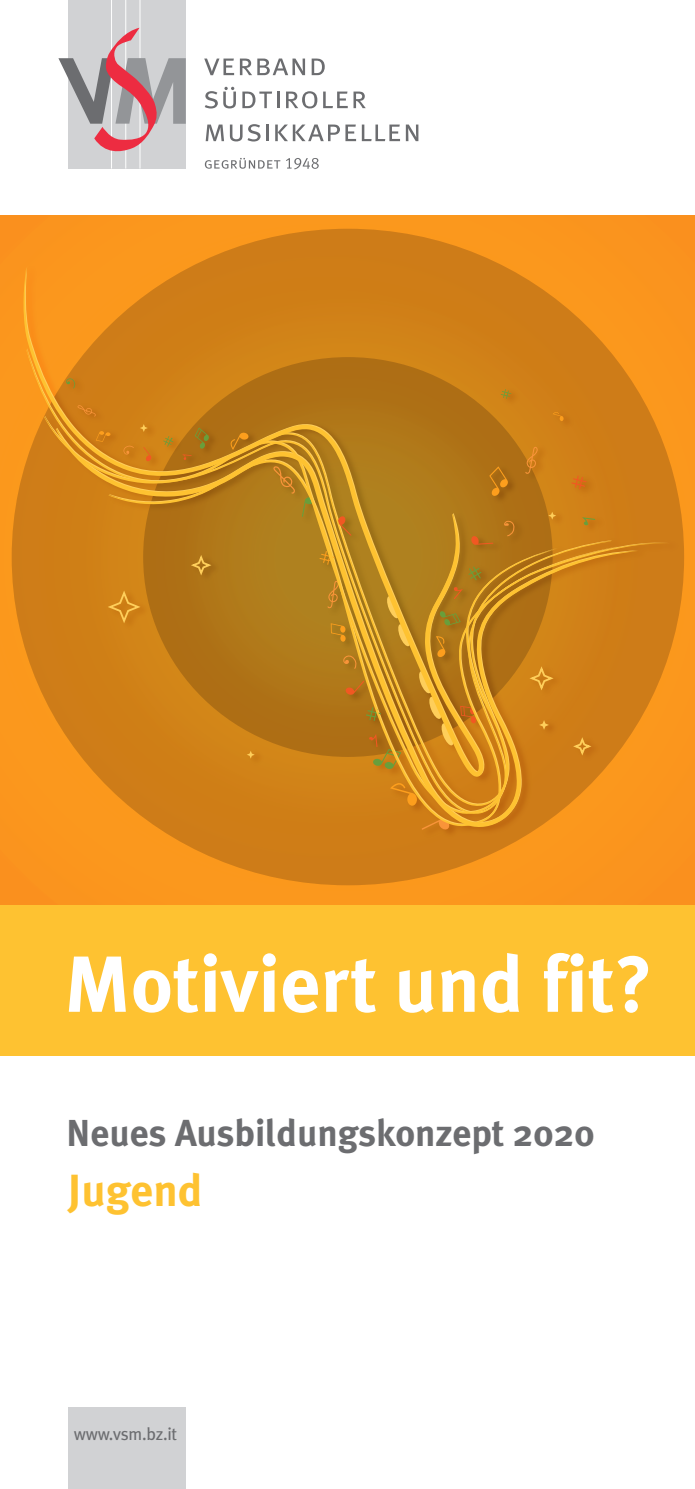
<style>
.page{position:relative;width:695px;height:1489px;background:#fff}
.page>*{position:absolute;margin:0;border:0;box-sizing:border-box;transform-origin:0 0}
.t1{font:700 79.5px "Meta Plus";color:#fff}
.t2{font:700 45px "Meta Plus";color:#fec231}
.t3{font:700 37.5px "Meta Plus";color:#6c6d70}
.t4{font:17.5px "Meta Plus";letter-spacing:-.015em;color:#6c6d70}
</style>
<div class="page">
<div style="left:69px;top:0;width:117px;height:168px;background:#d1d2d4"></div>
<hr style="left:139px;top:0;width:1px;height:168px;background:#fff">
<hr style="left:125px;top:0;width:1px;height:168px;background:#fff">
<hr style="left:111px;top:0;width:1px;height:168px;background:#fff">
<svg style="left:58px;top:28px;width:128px;height:126px"></svg>
<svg style="left:204px;top:59px;width:30px;height:16px"></svg>
<svg style="left:240px;top:58px;width:65px;height:17px"></svg>
<svg style="left:311px;top:59px;width:14px;height:16px"></svg>
<svg style="left:205px;top:87px;width:31px;height:21px"></svg>
<svg style="left:242px;top:92px;width:37px;height:16px"></svg>
<svg style="left:286px;top:91px;width:31px;height:17px"></svg>
<svg style="left:323px;top:92px;width:43px;height:16px"></svg>
<svg style="left:206px;top:124px;width:18px;height:17px"></svg>
<svg style="left:230px;top:124px;width:30px;height:17px"></svg>
<hr style="left:266px;top:124px;width:3px;height:17px;background:#6c6d70">
<svg style="left:275px;top:124px;width:81px;height:17px"></svg>
<svg style="left:362px;top:124px;width:38px;height:17px"></svg>
<svg style="left:406px;top:124px;width:12px;height:17px"></svg>
<svg style="left:205px;top:158px;width:75px;height:11px"></svg>
<svg style="left:286px;top:158px;width:32px;height:11px"></svg>
<div style="left:68px;top:1407px;width:117px;height:81px;background:#d1d2d4"></div>
<svg style="left:0;top:215px;width:694px;height:690px;background:#f0901b"></svg>
<svg style="left:108px;top:460px;width:561px;height:366px;background:#dc8519"></svg>
<svg style="left:26px;top:349px;width:594px;height:465px;background:#d98419"></svg>
<svg style="left:24px;top:267px;width:586px;height:539px;background:#cf8118"></svg>
<svg style="left:23px;top:267px;width:460px;height:509px;background:#c7811a"></svg>
<div style="left:0;top:905px;width:694px;height:150px;background:#fec231"></div>
<h1 class="t1" style="left:64px;top:938px;width:590px">Motiviert und fit?</h1>
<p class="t3" style="left:66px;top:1111px;width:530px">Neues Ausbildungskonzept 2020</p>
<p class="t2" style="left:68px;top:1164px;width:136px">Jugend</p>
<p class="t4" style="left:74px;top:1423px;width:105px">www.vsm.bz.it</p>
</div>
